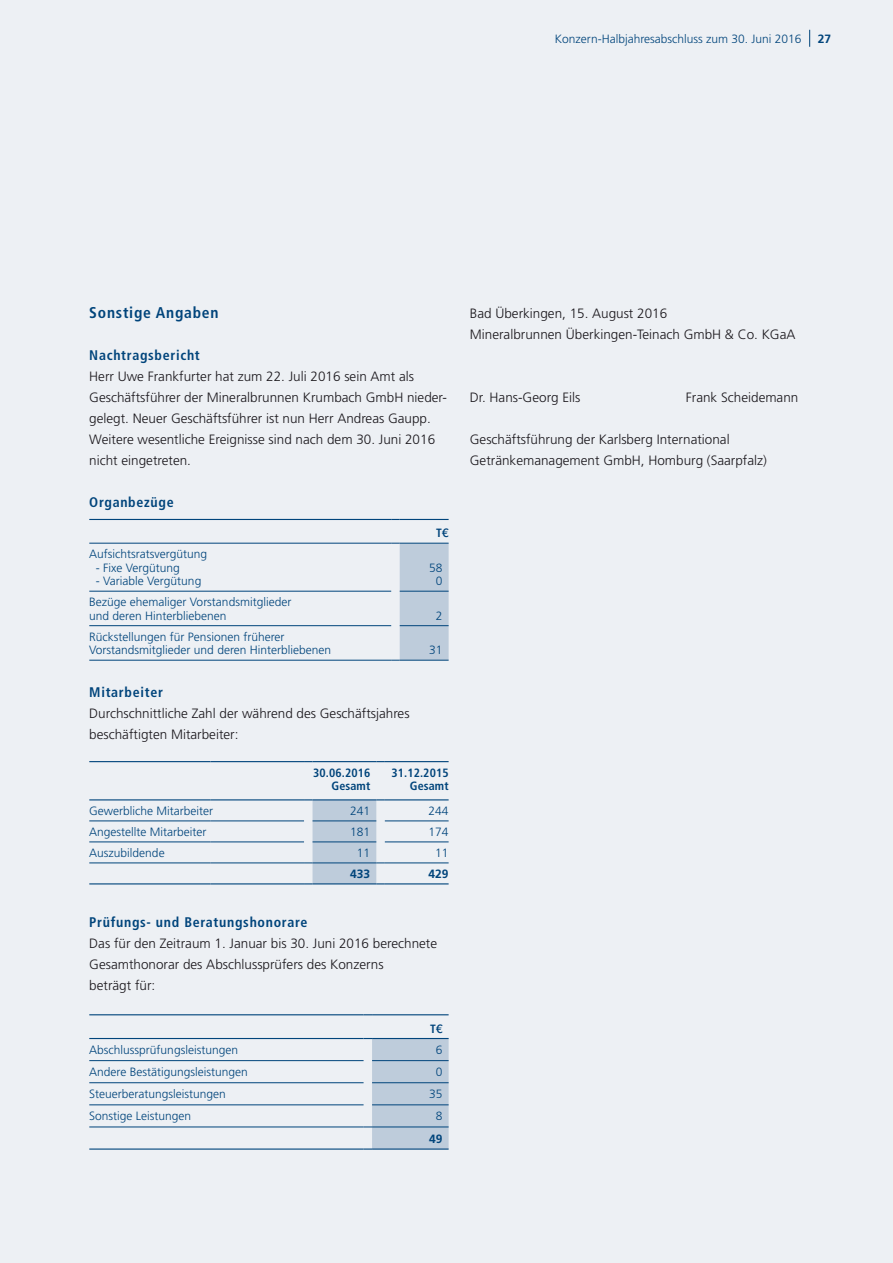
<style>
.page{position:relative;width:893px;height:1263px;background:#edf0f4}
.page>*{position:absolute;margin:0;border:0;box-sizing:border-box;transform-origin:0 0}
.t1{font:700 condensed 15.6px "Frutiger";letter-spacing:.05em;color:#00447b}
.t2{font:700 condensed 13.95px "Frutiger";letter-spacing:.05em;color:#00447b}
.t3{font:300 13.5px/21px "Frutiger";color:#1a171c}
.t4{font:300 12px/13.5px "Frutiger";color:#00447b}
.t5{font:700 condensed 12px/13.5px "Frutiger";letter-spacing:.01em;color:#00447b;text-align:right}
.t6{font:700 12px "Frutiger";color:#00447b}
.s1{font-family:"Helvetica Neue";font-weight:500;font-stretch:normal}
</style>
<div class="page">
<svg style="left:809px;top:30px;width:1px;height:17px"></svg>
<hr style="left:89px;top:519px;width:302px;height:1px;background:#00447b">
<hr style="left:400px;top:519px;width:49px;height:1px;background:#00447b">
<hr style="left:89px;top:543px;width:302px;height:1px;background:#00447b">
<hr style="left:89px;top:591px;width:302px;height:1px;background:#00447b">
<hr style="left:89px;top:625px;width:302px;height:1px;background:#00447b">
<hr style="left:89px;top:660px;width:302px;height:1px;background:#00447b">
<svg style="left:391px;top:543px;width:58px;height:118px"></svg>
<hr style="left:400px;top:591px;width:49px;height:1px;background:#00447b">
<hr style="left:400px;top:625px;width:49px;height:1px;background:#00447b">
<hr style="left:400px;top:660px;width:49px;height:1px;background:#00447b">
<hr style="left:89px;top:761px;width:121px;height:1px;background:#00447b">
<hr style="left:210px;top:761px;width:94px;height:1px;background:#00447b">
<hr style="left:313px;top:761px;width:63px;height:1px;background:#00447b">
<hr style="left:385px;top:761px;width:64px;height:1px;background:#00447b">
<hr style="left:89px;top:799px;width:121px;height:1px;background:#00447b">
<hr style="left:210px;top:799px;width:94px;height:1px;background:#00447b">
<hr style="left:385px;top:799px;width:64px;height:1px;background:#00447b">
<hr style="left:89px;top:820px;width:121px;height:1px;background:#00447b">
<hr style="left:210px;top:820px;width:94px;height:1px;background:#00447b">
<hr style="left:385px;top:820px;width:64px;height:1px;background:#00447b">
<hr style="left:89px;top:841px;width:121px;height:1px;background:#00447b">
<hr style="left:210px;top:841px;width:94px;height:1px;background:#00447b">
<hr style="left:385px;top:841px;width:64px;height:1px;background:#00447b">
<hr style="left:89px;top:862px;width:121px;height:1px;background:#00447b">
<hr style="left:89px;top:883px;width:121px;height:1px;background:#00447b">
<hr style="left:210px;top:862px;width:94px;height:1px;background:#00447b">
<hr style="left:210px;top:883px;width:94px;height:1px;background:#00447b">
<svg style="left:304px;top:799px;width:81px;height:85px"></svg>
<hr style="left:385px;top:862px;width:64px;height:1px;background:#00447b">
<hr style="left:385px;top:883px;width:64px;height:1px;background:#00447b">
<hr style="left:89px;top:1014px;width:275px;height:1px;background:#00447b">
<hr style="left:372px;top:1014px;width:77px;height:1px;background:#00447b">
<hr style="left:89px;top:1038px;width:275px;height:1px;background:#00447b">
<hr style="left:89px;top:1060px;width:275px;height:1px;background:#00447b">
<hr style="left:89px;top:1082px;width:275px;height:1px;background:#00447b">
<hr style="left:89px;top:1104px;width:275px;height:1px;background:#00447b">
<hr style="left:89px;top:1126px;width:275px;height:1px;background:#00447b">
<hr style="left:89px;top:1148px;width:275px;height:2px;background:#00447b">
<svg style="left:364px;top:1038px;width:85px;height:112px"></svg>
<hr style="left:372px;top:1126px;width:77px;height:1px;background:#00447b">
<hr style="left:372px;top:1148px;width:77px;height:2px;background:#00447b">
<p class="t4" style="left:555px;top:32px;width:248px">Konzern-Halbjahresabschluss zum 30. Juni 2016</p>
<p class="t6" style="left:818px;top:31px;width:15px">27</p>
<p class="t1" style="left:89px;top:303px;width:131px">Sonstige Angaben</p>
<p class="t2" style="left:89px;top:347px;width:112px">Nachtragsbericht</p>
<p class="t3" style="left:89px;top:366px;width:359px">Herr Uwe Frankfurter hat zum 22. Juli 2016 sein Amt als Geschäftsführer der Mineralbrunnen Krumbach GmbH nieder&shy;gelegt. Neuer Geschäftsführer ist nun Herr Andreas Gaupp.<br>Weitere wesentliche Ereignisse sind nach dem 30. Juni 2016 nicht eingetreten.</p>
<p class="t2" style="left:89px;top:494px;width:86px">Organbezüge</p>
<p class="t5" style="left:436px;top:526px;width:14px">T<span class="s1">€</span></p>
<p class="t4" style="left:89px;top:547px;width:120px">Aufsichtsratsvergütung</p>
<p class="t4" style="left:96px;top:561px;width:86px">- Fixe Vergütung</p>
<p class="t4" style="left:96px;top:574px;width:107px">- Variable Vergütung</p>
<p class="t4" style="left:429px;top:561px;width:15px;text-align:center">58<br>0</p>
<p class="t4" style="left:89px;top:595px;width:204px">Bezüge ehemaliger Vorstandsmitglieder und deren Hinterbliebenen</p>
<p class="t4" style="left:89px;top:630px;width:243px">Rückstellungen für Pensionen früherer<br>Vorstandsmitglieder und deren Hinterbliebenen</p>
<p class="t4" style="left:436px;top:609px;width:8px">2</p>
<p class="t4" style="left:429px;top:643px;width:15px">31</p>
<p class="t2" style="left:89px;top:683px;width:75px">Mitarbeiter</p>
<p class="t3" style="left:89px;top:703px;width:322px">Durchschnittliche Zahl der während des Geschäftsjahres beschäftigten Mitarbeiter:</p>
<p class="t5" style="left:313px;top:766px;width:59px">30.06.2016<br>Gesamt</p>
<p class="t5" style="left:391px;top:766px;width:59px">31.12.2015<br>Gesamt</p>
<p class="t4" style="left:89px;top:804px;width:125px">Gewerbliche Mitarbeiter</p>
<p class="t4" style="left:350px;top:804px;width:22px">241</p>
<p class="t4" style="left:429px;top:804px;width:22px">244</p>
<p class="t4" style="left:89px;top:825px;width:119px">Angestellte Mitarbeiter</p>
<p class="t4" style="left:350px;top:825px;width:22px">181</p>
<p class="t4" style="left:429px;top:825px;width:22px">174</p>
<p class="t4" style="left:89px;top:846px;width:77px">Auszubildende</p>
<p class="t4" style="left:357px;top:846px;width:15px">11</p>
<p class="t4" style="left:435px;top:846px;width:15px">11</p>
<p class="t6" style="left:350px;top:867px;width:22px">433</p>
<p class="t6" style="left:429px;top:867px;width:22px">429</p>
<p class="t2" style="left:89px;top:914px;width:220px">Prüfungs- und Beratungshonorare</p>
<p class="t3" style="left:89px;top:933px;width:349px">Das für den Zeitraum 1. Januar bis 30. Juni 2016 berechnete<br>Gesamthonorar des Abschlussprüfers des Konzerns<br>beträgt für:</p>
<p class="t5" style="left:430px;top:1021px;width:14px">T<span class="s1">€</span></p>
<p class="t4" style="left:89px;top:1043px;width:150px">Abschlussprüfungsleistungen</p>
<p class="t4" style="left:436px;top:1043px;width:8px">6</p>
<p class="t4" style="left:89px;top:1065px;width:160px">Andere Bestätigungsleistungen</p>
<p class="t4" style="left:436px;top:1065px;width:8px">0</p>
<p class="t4" style="left:89px;top:1087px;width:138px">Steuerberatungsleistungen</p>
<p class="t4" style="left:429px;top:1087px;width:15px">35</p>
<p class="t4" style="left:89px;top:1110px;width:104px">Sonstige Leistungen</p>
<p class="t4" style="left:436px;top:1110px;width:8px">8</p>
<p class="t6" style="left:429px;top:1131px;width:15px">49</p>
<p class="t3" style="left:470px;top:303px;width:327px">Bad Überkingen, 15. August 2016<br>Mineralbrunnen Überkingen-Teinach GmbH &amp; Co. KGaA</p>
<p class="t3" style="left:470px;top:387px;width:112px">Dr. Hans-Georg Eils</p>
<p class="t3" style="left:686px;top:387px;width:114px">Frank Scheidemann</p>
<p class="t3" style="left:470px;top:429px;width:299px">Geschäftsführung der Karlsberg International<br>Getränkemanagement GmbH, Homburg (Saarpfalz)</p>
</div>
